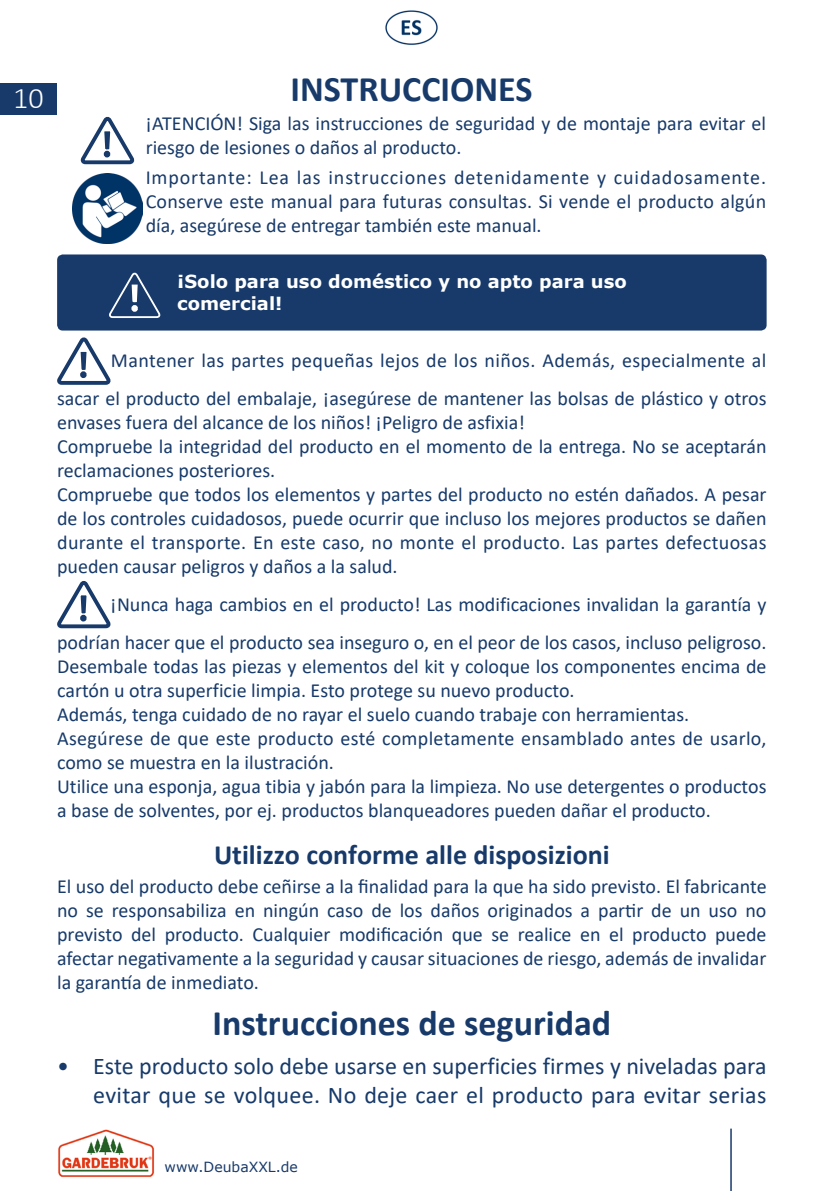
<style>
.page{position:relative;width:823px;height:1191px;background:#fff}
.page>*{position:absolute;margin:0;border:0;box-sizing:border-box;transform-origin:0 0}
.t1{font:700 36px "Calibri";color:#173a6a}
.t2{font:300 30px "Calibri";color:#fff}
.t3{font:700 28px "Calibri";color:#173a6a}
.t4{font:24px/28.8px "Calibri";color:#173a6a;text-align:right}
.t5{font:20px/24px "Calibri";color:#173a6a}
.t6{font:700 18px "Verdana";color:#fff}
.t7{font:14px "Verdana";color:#173a6a}
</style>
<div class="page">
<hr style="left:729px;top:1128px;width:2px;height:63px;background:#173a6a">
<div style="left:0;top:84px;width:57px;height:31px;background:#173a6a"></div>
<img style="left:58px;top:1129px;width:97px;height:48px">
<svg style="left:57px;top:337px;width:54px;height:48px"></svg>
<svg style="left:80px;top:371px;width:7px;height:7px"></svg>
<svg style="left:57px;top:581px;width:54px;height:48px"></svg>
<svg style="left:80px;top:615px;width:7px;height:6px"></svg>
<img style="left:385px;top:10px;width:53px;height:35px">
<div style="left:57px;top:254px;width:709px;height:76px;background:#173a6a;border-radius:6px"></div>
<svg style="left:109px;top:272px;width:52px;height:46px"></svg>
<svg style="left:131px;top:305px;width:7px;height:7px"></svg>
<svg style="left:80px;top:116px;width:55px;height:49px"></svg>
<img style="left:73px;top:174px;width:69px;height:69px">
<h2 class="t2" style="left:13px;top:80px;width:32px">10</h2>
<p class="t1" style="left:290px;top:64px;width:243px">INSTRUCCIONES</p>
<p class="t5" style="left:146px;top:111px;width:621px">¡ATENCIÓN! Siga las instrucciones de seguridad y de montaje para evitar el riesgo de lesiones o daños al producto.</p>
<p class="t5" style="left:146px;top:164px;width:621px;text-align:justify">Importante: Lea las instrucciones detenidamente y cuidadosamente.<br>Conserve este manual para futuras consultas. Si vende el producto algún día, asegúrese de entregar también este manual.</p>
<p class="t6" style="left:177px;top:269px;width:451px">¡Solo para uso doméstico y no apto para uso</p>
<p class="t6" style="left:177px;top:290px;width:107px">comercial!</p>
<p class="t5" style="left:57px;top:341px;width:710px;line-height:37.6px;text-align:right">Mantener las partes pequeñas lejos de los niños. Además, especialmente al<br>sacar el producto del embalaje, ¡asegúrese de mantener las bolsas de plástico y otros</p>
<p class="t5" style="left:57px;top:410px;width:469px">envases fuera del alcance de los niños! ¡Peligro de asfixia!</p>
<p class="t5" style="left:57px;top:434px;width:710px">Compruebe la integridad del producto en el momento de la entrega. No se aceptarán reclamaciones posteriores.</p>
<p class="t5" style="left:57px;top:482px;width:710px;text-align:justify">Compruebe que todos los elementos y partes del producto no estén dañados. A pesar de los controles cuidadosos, puede ocurrir que incluso los mejores productos se dañen durante el transporte. En este caso, no monte el producto. Las partes defectuosas pueden causar peligros y daños a la salud.</p>
<p class="t5" style="left:57px;top:585px;width:710px;line-height:37.6px;text-align:right">¡Nunca haga cambios en el producto! Las modificaciones invalidan la garantía y podrían hacer que el producto sea inseguro o, en el peor de los casos, incluso peligroso.</p>
<p class="t5" style="left:57px;top:653px;width:710px">Desembale todas las piezas y elementos del kit y coloque los componentes encima de cartón u otra superficie limpia. Esto protege su nuevo producto.</p>
<p class="t5" style="left:57px;top:701px;width:633px">Además, tenga cuidado de no rayar el suelo cuando trabaje con herramientas.</p>
<p class="t5" style="left:57px;top:725px;width:710px">Asegúrese de que este producto esté completamente ensamblado antes de usarlo, como se muestra en la ilustración.</p>
<p class="t5" style="left:57px;top:773px;width:710px">Utilice una esponja, agua tibia y jabón para la limpieza. No use detergentes o productos a base de solventes, por ej. productos blanqueadores pueden dañar el producto.</p>
<p class="t3" style="left:214px;top:834px;width:397px">Utilizzo conforme alle disposizioni</p>
<p class="t5" style="left:57px;top:874px;width:710px;text-align:justify">El uso del producto debe ceñirse a la finalidad para la que ha sido previsto. El fabricante no se responsabiliza en ningún caso de los daños originados a partir de un uso no previsto del producto. Cualquier modificación que se realice en el producto puede afectar negativamente a la seguridad y causar situaciones de riesgo, además de invalidar la garantía de inmediato.</p>
<p class="t1" style="left:212px;top:997px;width:400px">Instrucciones de seguridad</p>
<p class="t4" style="left:57px;top:1050px;width:710px">• Este producto solo debe usarse en superficies firmes y niveladas para evitar que se volquee. No deje caer el producto para evitar serias</p>
<p class="t7" style="left:164px;top:1157px;width:135px">www.DeubaXXL.de</p>
</div>
